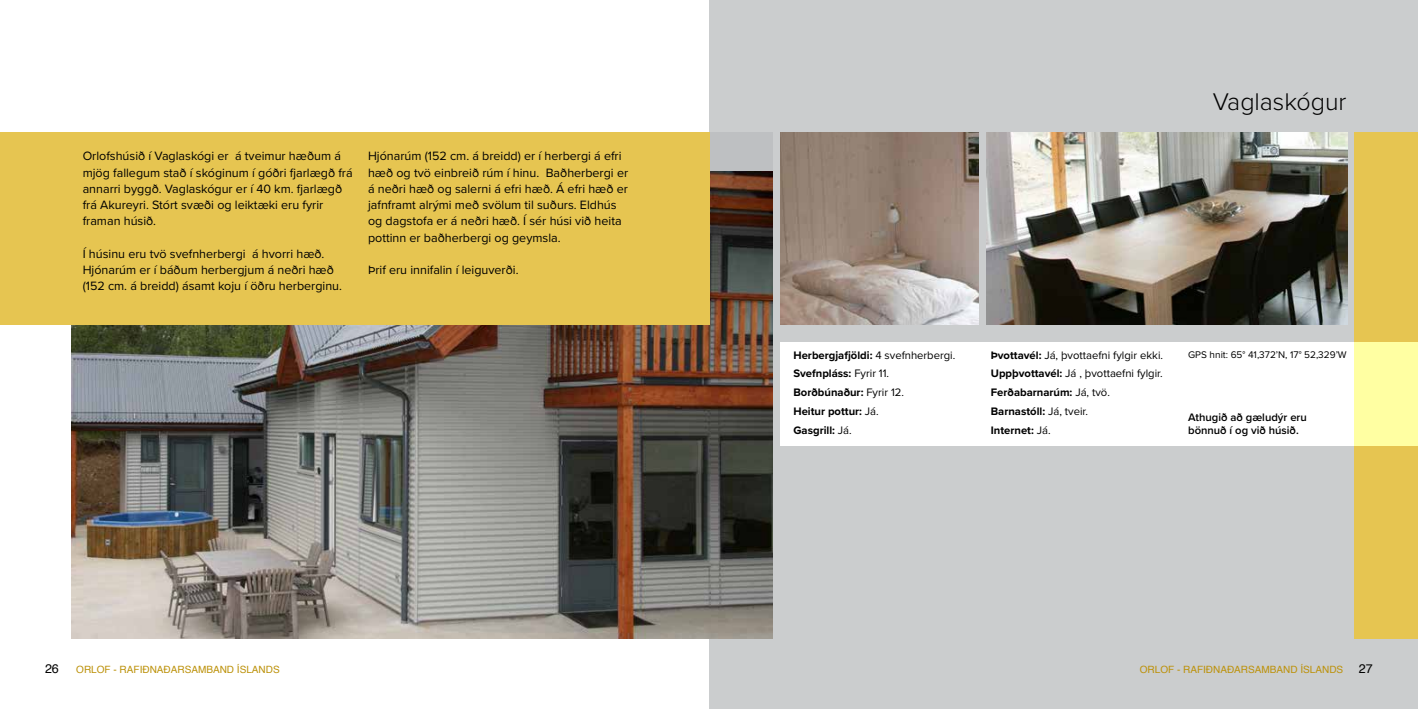
<style>
.page{position:relative;width:1418px;height:709px;background:#fff}
.page>*{position:absolute;margin:0;border:0;box-sizing:border-box;transform-origin:0 0}
.t1{font:300 25px "Proxima Nova";color:#000}
.t2{font:12.5px/16.2px "Proxima Nova";color:#000}
.t3{font:12.5px "Helvetica";color:#000}
.t4{font:11.25px/18.8px "Proxima Nova";color:#000}
.t5{font:700 11.25px/18.8px "Proxima Nova";color:#000}
.t6{font:600 11.25px/13.8px "Proxima Nova";color:#000}
.t7{font:10px "Helvetica";color:#bc9109}
.t8{font:10px "Proxima Nova";color:#000}
.s1{font-weight:400}
.s2{font-weight:700}
</style>
<div class="page">
<div style="left:709px;top:0;width:708px;height:709px;background:#cbcdce"></div>
<img style="left:71px;top:172px;width:701px;height:467px">
<div style="left:0;top:132px;width:709px;height:192px;background:#e6c551"></div>
<img style="left:780px;top:132px;width:198px;height:192px">
<img style="left:986px;top:132px;width:360px;height:192px">
<div style="left:1354px;top:132px;width:63px;height:507px;background:#e6c551"></div>
<div style="left:780px;top:342px;width:637px;height:104px;background:#fff"></div>
<p class="t2" style="left:83px;top:147px;width:271px">Orlofshúsið í Vaglaskógi er á tveimur hæðum á mjög fallegum stað í skóginum í góðri fjarlægð frá annarri byggð. Vaglaskógur er í 40 km. fjarlægð frá Akureyri. Stórt svæði og leiktæki eru fyrir framan húsið.</p>
<p class="t2" style="left:83px;top:245px;width:261px">Í húsinu eru tvö svefnherbergi á hvorri hæð.<br>Hjónarúm er í báðum herbergjum á neðri hæð (152 cm. á breidd) ásamt koju í öðru herberginu.</p>
<p class="t2" style="left:368px;top:147px;width:261px">Hjónarúm (152 cm. á breidd) er í herbergi á efri hæð og tvö einbreið rúm í hinu. Baðherbergi er á neðri hæð og salerni á efri hæð. Á efri hæð er jafnframt alrými með svölum til suðurs. Eldhús og dagstofa er á neðri hæð. Í sér húsi við heita pottinn er baðherbergi og geymsla.</p>
<p class="t2" style="left:368px;top:261px;width:152px">Þrif eru innifalin í leiguverði.</p>
<p class="t3" style="left:45px;top:659px;width:15px">26</p>
<p class="t7" style="left:76px;top:662px;width:205px">ORLOF - RAFIÐNAÐARSAMBAND ÍSLANDS</p>
<h1 class="t1" style="left:1212px;top:83px;width:135px">Vaglaskógur</h1>
<p class="t5" style="left:793px;top:345px;width:163px">Herbergjafjöldi: <span class="s1">4 svefnherbergi.<br></span>Svefnpláss: <span class="s1">Fyrir 11.<br></span>Borðbúnaður: <span class="s1">Fyrir 12.<br></span>Heitur pottur: <span class="s1">Já.<br></span>Gasgrill: <span class="s1">Já.</span></p>
<p class="t4" style="left:990px;top:345px;width:174px"><span class="s2">Þvottavél:</span> Já, þvottaefni fylgir ekki.<br><span class="s2">Uppþvottavél:</span> Já , þvottaefni fylgir.<br><span class="s2">Ferðabarnarúm:</span> Já, tvö.<br><span class="s2">Barnastóll:</span> Já, tveir.<br><span class="s2">Internet:</span> Já.</p>
<p class="t8" style="left:1188px;top:347px;width:160px">GPS hnit: 65° 41,372’N, 17° 52,329’W</p>
<p class="t6" style="left:1188px;top:409px;width:120px">Athugið að gæludýr eru bönnuð í og við húsið.</p>
<p class="t7" style="left:1139px;top:662px;width:205px">ORLOF - RAFIÐNAÐARSAMBAND ÍSLANDS</p>
<p class="t3" style="left:1358px;top:659px;width:15px">27</p>
</div>
